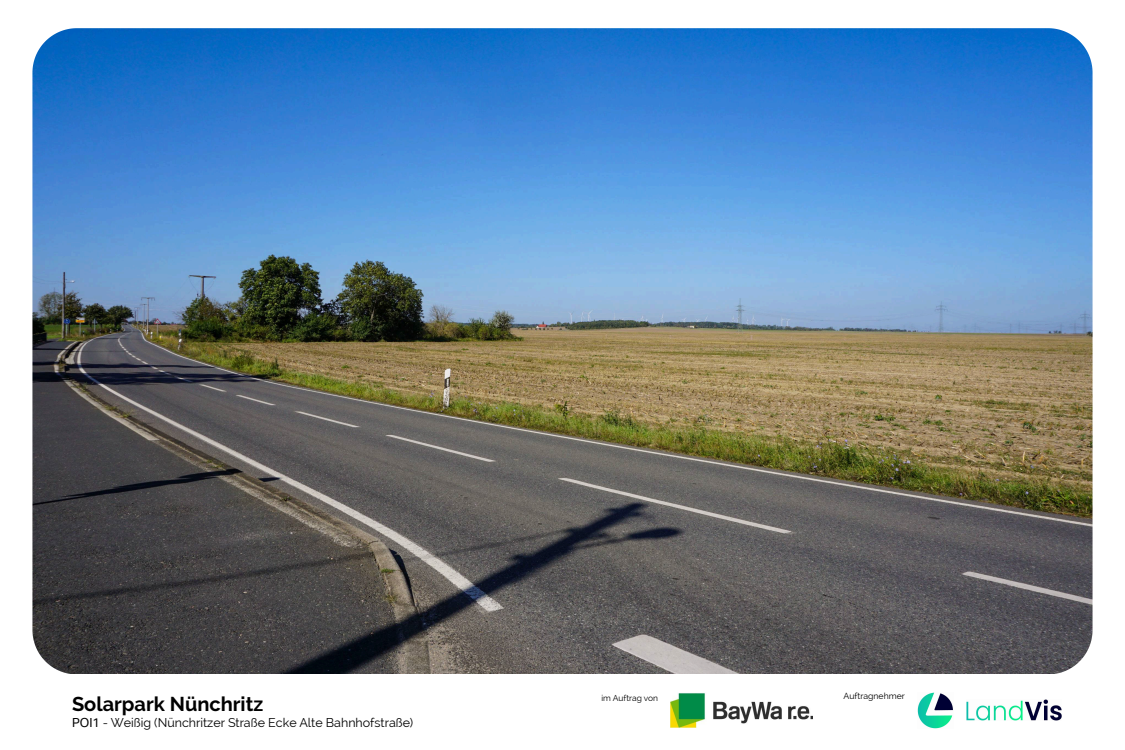
<style>
.page{position:relative;width:1125px;height:750px;background:#fff}
.page>*{position:absolute;margin:0;border:0;box-sizing:border-box;transform-origin:0 0}
.t1{font:700 20px "Raleway";color:#000}
.t2{font:12.5px "Raleway";color:#000}
.t3{font:8.7px "Raleway";color:#000}
.t4{font:8.45px "Raleway";color:#000}
.s1{font-family:"Aktiv Grotesk"}
</style>
<div class="page">
<img style="left:32px;top:28px;width:1061px;height:701px">
<div style="left:209px;top:205px;width:715px;height:9px;background:#64a7e6"></div>
<img style="left:670px;top:693px;width:143px;height:35px">
<img style="left:917px;top:692px;width:37px;height:36px">
<img style="left:966px;top:700px;width:95px;height:21px">
<h1 class="t1" style="left:72px;top:692px;width:193px">Solarpark Nünchritz</h1>
<p class="t2" style="left:72px;top:716px;width:343px"><span class="s1">POI1</span> - Weißig (Nünchritzer Straße Ecke Alte Bahnhofstraße)</p>
<p class="t4" style="left:601px;top:693px;width:58px">im Auftrag von</p>
<p class="t3" style="left:844px;top:691px;width:63px">Auftragnehmer</p>
</div>
